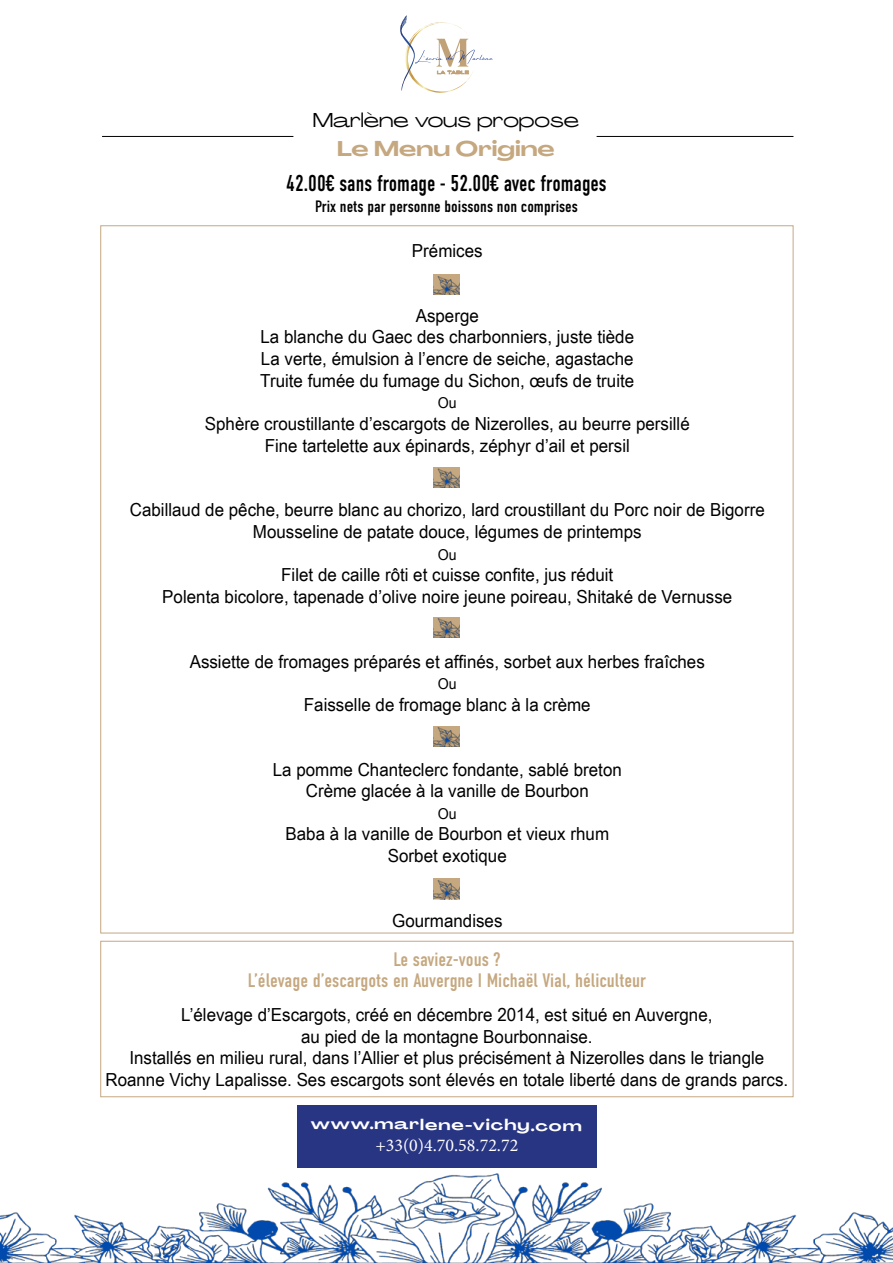
<style>
.page{position:relative;width:893px;height:1263px;background:#fff}
.page>*{position:absolute;margin:0;border:0;box-sizing:border-box;transform-origin:0 0}
.t1{font:22.95px "DIN Condensed";color:#000;scale:.92 1}
.t2{font:700 21px "Agrandir Grand";color:#c5a880}
.t3{font:19.5px/21px "DIN Condensed";color:#c5a880;text-align:center}
.t4{font:19.5px "Agrandir Grand";color:#000}
.t5{font:18px/21.6px "Arial Narrow";color:#000;text-align:center;scale:1.15 1}
.t6{font:18px "Minion Pro";color:#fff}
.t7{font:16.5px "DIN Condensed";color:#000}
.t8{font:700 15px "Agrandir Grand";color:#fff}
.t9{font:15px "Arial Narrow";color:#000;scale:1.15 1}
.s1{font-size:21.3px}
</style>
<div class="page">
<hr style="left:597px;top:136px;width:196px;height:1px;background:#000">
<hr style="left:102px;top:136px;width:191px;height:1px;background:#000">
<img style="left:434px;top:274px;width:26px;height:21px">
<img style="left:434px;top:467px;width:26px;height:21px">
<img style="left:434px;top:617px;width:26px;height:20px">
<img style="left:434px;top:726px;width:26px;height:20px">
<img style="left:434px;top:878px;width:26px;height:21px">
<img style="left:0;top:1173px;width:893px;height:90px">
<div style="left:297px;top:1105px;width:300px;height:63px;background:#283583"></div>
<svg style="left:400px;top:15px;width:93px;height:78px"></svg>
<div style="left:100px;top:941px;width:693px;height:156px;border:1px solid #c5a880"></div>
<p class="t4" style="left:313px;top:109px;width:268px">Marlène vous propose</p>
<p class="t2" style="left:337px;top:135px;width:219px">Le Menu Origine</p>
<p class="t1" style="left:286px;top:170px;width:350px">42.00€ sans fromage <span class="s1">-</span> 52.00€ avec fromages</p>
<p class="t7" style="left:315px;top:197px;width:264px">Prix nets par personne boissons non comprises</p>
<p class="t5" style="left:412px;top:239px;width:63px">Prémices</p>
<p class="t5" style="left:260px;top:304px;width:327px">Asperge<br>La blanche du Gaec des charbonniers, juste tiède La verte, émulsion à l’encre de seiche, agastache Truite fumée du fumage du Sichon, œufs de truite</p>
<p class="t9" style="left:438px;top:392px;width:18px">Ou</p>
<p class="t5" style="left:205px;top:412px;width:423px">Sphère croustillante d’escargots de Nizerolles, au beurre persillé<br>Fine tartelette aux épinards, zéphyr d’ail et persil</p>
<p class="t5" style="left:130px;top:498px;width:554px">Cabillaud de pêche, beurre blanc au chorizo, lard croustillant du Porc noir de Bigorre<br>Mousseline de patate douce, légumes de printemps</p>
<p class="t9" style="left:438px;top:543px;width:18px">Ou</p>
<p class="t5" style="left:162px;top:563px;width:497px">Filet de caille rôti et cuisse confite, jus réduit<br>Polenta bicolore, tapenade d’olive noire jeune poireau, Shitaké de Vernusse</p>
<p class="t5" style="left:190px;top:650px;width:449px">Assiette de fromages préparés et affinés, sorbet aux herbes fraîches</p>
<p class="t9" style="left:438px;top:673px;width:18px">Ou</p>
<p class="t5" style="left:304px;top:693px;width:251px">Faisselle de fromage blanc à la crème</p>
<p class="t5" style="left:273px;top:758px;width:305px">La pomme Chanteclerc fondante, sablé breton<br>Crème glacée à la vanille de Bourbon</p>
<p class="t9" style="left:438px;top:802px;width:18px">Ou</p>
<p class="t5" style="left:285px;top:822px;width:283px">Baba à la vanille de Bourbon et vieux rhum<br>Sorbet exotique</p>
<p class="t5" style="left:392px;top:909px;width:97px">Gourmandises</p>
<p class="t3" style="left:248px;top:949px;width:400px">Le saviez-vous ?<br>L’élevage d’escargots en Auvergne I Michaël Vial, héliculteur</p>
<p class="t5" style="left:105px;top:1003px;width:595px">L’élevage d’Escargots, créé en décembre 2014, est situé en Auvergne,<br>au pied de la montagne Bourbonnaise.<br>Installés en milieu rural, dans l’Allier et plus précisément à Nizerolles dans le triangle Roanne Vichy Lapalisse. Ses escargots sont élevés en totale liberté dans de grands parcs.</p>
<p class="t8" style="left:311px;top:1113px;width:272px;rotate:1deg">www.marlene-vichy.com</p>
<p class="t6" style="left:375px;top:1133px;width:144px">+33(0)4.70.58.72.72</p>
</div>
